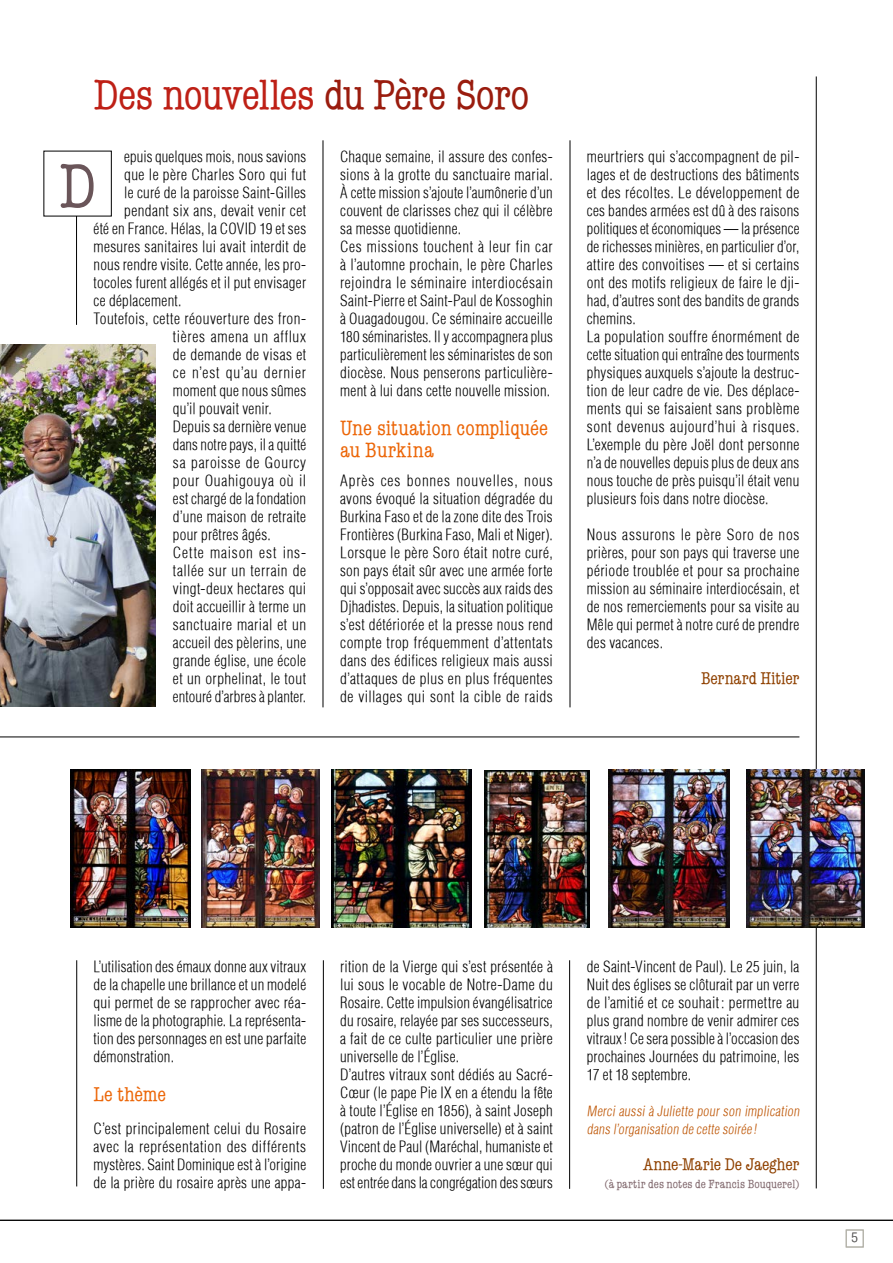
<style>
.page{position:relative;width:893px;height:1263px;background:#fff}
.page>*{position:absolute;margin:0;border:0;box-sizing:border-box;transform-origin:0 0}
.t1{font:63px "American Typewriter Cond A";color:#6a5559}
.t2{font:condensed 42.75px "American Typewriter";letter-spacing:-.02em;color:#be2016}
.t3{font:condensed 21px/21.8px "American Typewriter";color:#ec6608}
.t4{font:condensed 20.25px "American Typewriter";letter-spacing:-.01em;color:#ec6608}
.t5{font:condensed 17.25px "American Typewriter";letter-spacing:-.01em;color:#8f4100}
.t6{font:300 condensed 15px/18px "Helvetica";letter-spacing:.015em;color:#000;text-align:justify}
.t7{font:300 condensed 15px "Helvetica";letter-spacing:.035em;color:#000}
.t8{font:300 condensed 15px "Helvetica";letter-spacing:.055em;color:#000}
.t9{font:300 condensed 15px "Helvetica";letter-spacing:.04em;color:#000}
.t10{font:300 condensed 15px "Helvetica";letter-spacing:.045em;color:#000}
.t11{font:300 13.65px "Aktiv Grotesk Cd";color:#646363}
.t12{font:300 condensed 13.5px/18px "Helvetica";color:#be5504}
.t13{font:condensed 12px "American Typewriter";letter-spacing:.005em;color:#80676c}
.s1{color:#9a1c0e}
</style>
<div class="page">
<hr style="left:816px;top:76px;width:1px;height:1112px;background:#000">
<hr style="left:570px;top:140px;width:1px;height:567px;background:#000">
<hr style="left:569px;top:960px;width:1px;height:229px;background:#000">
<hr style="left:323px;top:960px;width:1px;height:229px;background:#000">
<hr style="left:323px;top:140px;width:1px;height:567px;background:#000">
<hr style="left:76px;top:960px;width:1px;height:226px;background:#000">
<hr style="left:76px;top:195px;width:1px;height:130px;background:#000">
<hr style="left:0;top:737px;width:799px;height:1px;background:#000">
<div style="left:846px;top:1230px;width:17px;height:17px;border:1px solid #b2b1a7"></div>
<hr style="left:0;top:1220px;width:893px;height:1px;background:#000">
<img style="left:0;top:345px;width:156px;height:362px">
<img style="left:332px;top:769px;width:139px;height:158px">
<img style="left:609px;top:769px;width:121px;height:158px">
<img style="left:747px;top:769px;width:117px;height:158px">
<img style="left:71px;top:769px;width:120px;height:158px">
<img style="left:202px;top:769px;width:118px;height:158px">
<img style="left:484px;top:771px;width:105px;height:156px">
<div style="left:44px;top:151px;width:67px;height:65px;background:#fff"></div>
<h2 class="t2" style="left:94px;top:71px;width:438px">Des nouvelles <span class="s1">du Père Soro</span></h2>
<p class="t6" style="left:124px;top:147px;width:183px">epuis quelques mois, nous savions</p>
<p class="t6" style="left:124px;top:165px;width:183px">que le père Charles Soro qui fut</p>
<p class="t6" style="left:124px;top:183px;width:183px">le curé de la paroisse Saint-Gilles</p>
<p class="t6" style="left:124px;top:201px;width:183px">pendant six ans, devait venir cet</p>
<p class="t6" style="left:94px;top:219px;width:214px">été en France. Hélas, la COVID 19 et ses</p>
<p class="t6" style="left:94px;top:237px;width:214px">mesures sanitaires lui avait interdit de</p>
<p class="t6" style="left:94px;top:255px;width:214px">nous rendre visite. Cette année, les pro-</p>
<p class="t6" style="left:94px;top:273px;width:214px">tocoles furent allégés et il put envisager</p>
<p class="t6" style="left:94px;top:291px;width:89px">ce déplacement.</p>
<p class="t6" style="left:94px;top:309px;width:214px">Toutefois, cette réouverture des fron-</p>
<p class="t10" style="left:173px;top:327px;width:135px">tières amena un afflux</p>
<p class="t6" style="left:173px;top:345px;width:135px">de demande de visas et</p>
<p class="t8" style="left:173px;top:363px;width:135px">ce n’est qu’au dernier</p>
<p class="t6" style="left:173px;top:381px;width:135px">moment que nous sûmes</p>
<p class="t6" style="left:173px;top:399px;width:100px">qu’il pouvait venir.</p>
<p class="t6" style="left:173px;top:417px;width:135px">Depuis sa dernière venue</p>
<p class="t6" style="left:173px;top:435px;width:135px">dans notre pays, il a quitté</p>
<p class="t9" style="left:173px;top:453px;width:135px">sa paroisse de Gourcy</p>
<p class="t9" style="left:173px;top:471px;width:135px">pour Ouahigouya où il</p>
<p class="t6" style="left:173px;top:489px;width:135px">est chargé de la fondation</p>
<p class="t6" style="left:173px;top:507px;width:135px">d’une maison de retraite</p>
<p class="t6" style="left:173px;top:525px;width:99px">pour prêtres âgés.</p>
<p class="t8" style="left:173px;top:543px;width:135px">Cette maison est ins-</p>
<p class="t7" style="left:173px;top:561px;width:135px">tallée sur un terrain de</p>
<p class="t6" style="left:173px;top:579px;width:135px">vingt-deux hectares qui</p>
<p class="t6" style="left:173px;top:597px;width:135px">doit accueillir à terme un</p>
<p class="t7" style="left:173px;top:615px;width:135px">sanctuaire marial et un</p>
<p class="t6" style="left:173px;top:633px;width:135px">accueil des pèlerins, une</p>
<p class="t6" style="left:173px;top:651px;width:135px">grande église, une école</p>
<p class="t6" style="left:173px;top:669px;width:135px">et un orphelinat, le tout</p>
<p class="t6" style="left:173px;top:687px;width:135px">entouré d’arbres à planter.</p>
<h1 class="t1" style="left:59px;top:151px;width:39px">D</h1>
<p class="t6" style="left:340px;top:147px;width:214px;text-align:left">Chaque semaine, il assure des confes&shy;sions à la grotte du sanctuaire marial.<br>À cette mission s’ajoute l’aumônerie d’un couvent de clarisses chez qui il célèbre sa messe quotidienne.<br>Ces missions touchent à leur fin car à l’automne prochain, le père Charles rejoindra le séminaire interdiocésain Saint-Pierre et Saint-Paul de Kossoghin à Ouagadougou. Ce séminaire accueille 180 séminaristes. Il y accompagnera plus particulièrement les séminaristes de son diocèse. Nous penserons particulière&shy;ment à lui dans cette nouvelle mission.</p>
<h3 class="t3" style="left:340px;top:417px;width:210px">Une situation compliquée au Burkina</h3>
<p class="t6" style="left:340px;top:471px;width:214px">Après ces bonnes nouvelles, nous avons évoqué la situation dégradée du Burkina Faso et de la zone dite des Trois Frontières (Burkina Faso, Mali et Niger).<br>Lorsque le père Soro était notre curé, son pays était sûr avec une armée forte qui s’opposait avec succès aux raids des Djhadistes. Depuis, la situation politique s’est détériorée et la presse nous rend compte trop fréquemment d’attentats dans des édifices religieux mais aussi d’attaques de plus en plus fréquentes de villages qui sont la cible de raids</p>
<p class="t6" style="left:587px;top:147px;width:214px;text-align:left">meurtriers qui s’accompagnent de pil&shy;lages et de destructions des bâtiments et des récoltes. Le développement de ces bandes armées est dû à des raisons politiques et économiques — la présence de richesses minières, en particulier d’or, attire des convoitises — et si certains ont des motifs religieux de faire le dji&shy;had, d’autres sont des bandits de grands chemins.<br>La population souffre énormément de cette situation qui entraîne des tourments physiques auxquels s’ajoute la destruc&shy;tion de leur cadre de vie. Des déplace&shy;ments qui se faisaient sans problème sont devenus aujourd’hui à risques.<br>L’exemple du père Joël dont personne n’a de nouvelles depuis plus de deux ans nous touche de près puisqu’il était venu plusieurs fois dans notre diocèse.</p>
<p class="t6" style="left:587px;top:525px;width:214px">Nous assurons le père Soro de nos prières, pour son pays qui traverse une période troublée et pour sa prochaine mission au séminaire interdiocésain, et de nos remerciements pour sa visite au Mêle qui permet à notre curé de prendre des vacances.</p>
<p class="t5" style="left:701px;top:669px;width:100px">Bernard Hitier</p>
<p class="t6" style="left:94px;top:957px;width:214px">L’utilisation des émaux donne aux vitraux de la chapelle une brillance et un modelé qui permet de se rapprocher avec réa&shy;lisme de la photographie. La représenta&shy;tion des personnages en est une parfaite démonstration.</p>
<h3 class="t4" style="left:94px;top:1083px;width:74px">Le thème</h3>
<p class="t6" style="left:94px;top:1119px;width:214px">C’est principalement celui du Rosaire avec la représentation des différents mystères. Saint Dominique est à l’origine de la prière du rosaire après une appa-</p>
<p class="t6" style="left:340px;top:957px;width:214px;text-align:left">rition de la Vierge qui s’est présentée à lui sous le vocable de Notre-Dame du Rosaire. Cette impulsion évangélisatrice du rosaire, relayée par ses successeurs, a fait de ce culte particulier une prière universelle de l’Église.<br>D’autres vitraux sont dédiés au Sacré-Cœur (le pape Pie IX en a étendu la fête à toute l’Église en 1856), à saint Joseph (patron de l’Église universelle) et à saint Vincent de Paul (Maréchal, humaniste et proche du monde ouvrier a une sœur qui est entrée dans la congrégation des sœurs</p>
<p class="t6" style="left:587px;top:957px;width:214px">de Saint-Vincent de Paul). Le 25 juin, la Nuit des églises se clôturait par un verre de l’amitié et ce souhait : permettre au plus grand nombre de venir admirer ces vitraux! Ce sera possible à l’occasion des prochaines Journées du patrimoine, les 17 et 18 septembre.</p>
<p class="t12" style="left:587px;top:1102px;width:216px">Merci aussi à Juliette pour son implication dans l’organisation de cette soirée!</p>
<p class="t5" style="left:643px;top:1155px;width:158px">Anne-Marie De Jaegher</p>
<p class="t13" style="left:605px;top:1177px;width:196px">(à partir des notes de Francis Bouquerel)</p>
<p class="t11" style="left:851px;top:1229px;width:8px">5</p>
</div>
